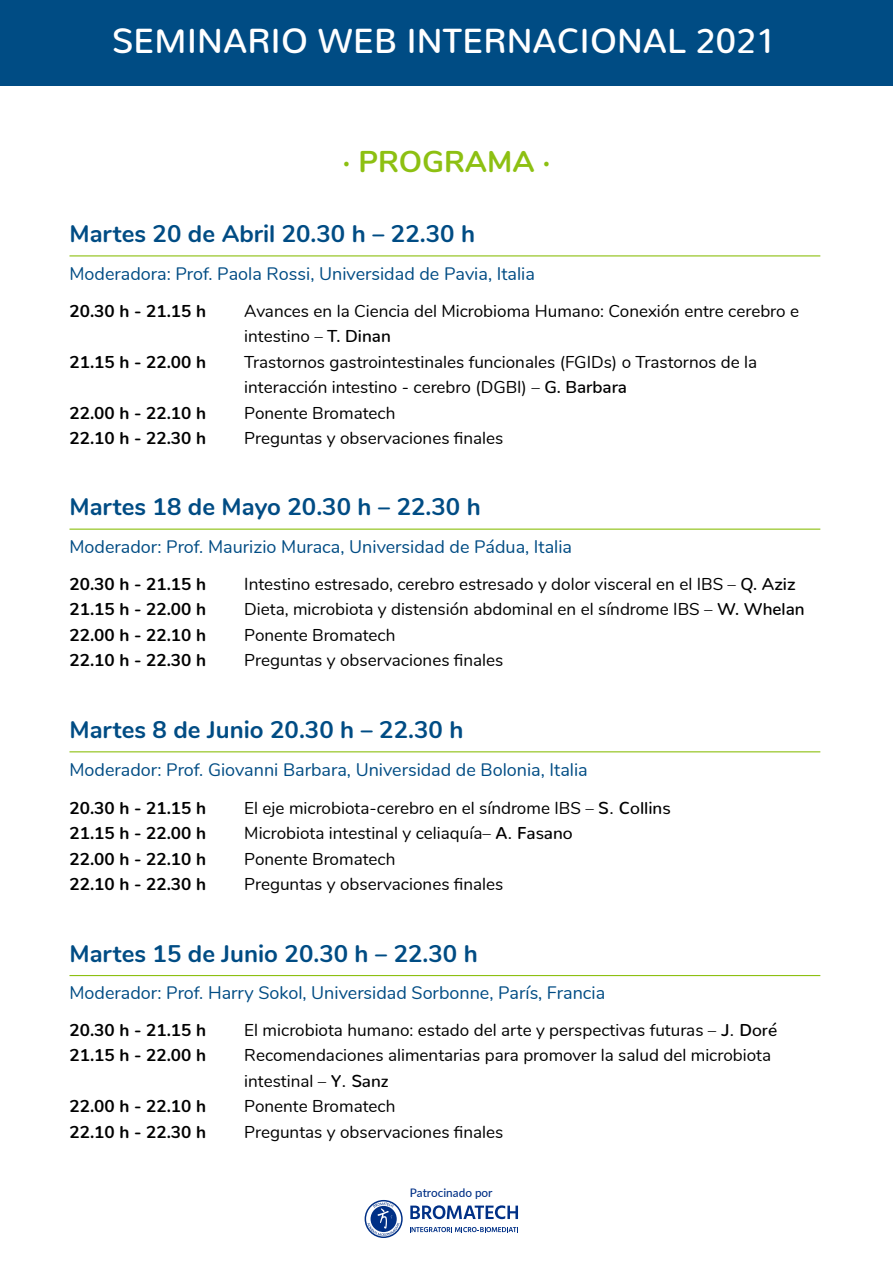
<style>
.page{position:relative;width:893px;height:1263px;background:#fff}
.page>*{position:absolute;margin:0;border:0;box-sizing:border-box;transform-origin:0 0}
.t1{font:500 34.5px "Nunito";color:#fff}
.t2{font:700 30px "Nunito";color:#8dc012}
.t3{font:700 24px "Nunito";color:#004c84}
.t4{font:18px "Nunito";color:#004c84}
.t5{font:17.1px/25.5px "Nunito";color:#000}
.t6{font:700 17.1px/25.5px "Nunito";color:#000}
.t7{font:500 11.7px "Lato";color:#003086}
.s1{font-weight:600}
.s2{font-weight:500}
</style>
<div class="page">
<hr style="left:69px;top:255px;width:751px;height:1px;background:#8dc012">
<hr style="left:69px;top:529px;width:751px;height:1px;background:#8dc012">
<hr style="left:69px;top:751px;width:751px;height:1px;background:#8dc012">
<hr style="left:69px;top:975px;width:751px;height:1px;background:#8dc012">
<div style="left:0;top:0;width:893px;height:85px;background:#004c84"></div>
<svg style="left:367px;top:1202px;width:33px;height:34px"></svg>
<div style="left:365px;top:1200px;width:38px;height:38px;border:2px solid #003086;border-radius:50%"></div>
<svg style="left:410px;top:1205px;width:108px;height:14px"></svg>
<svg style="left:410px;top:1227px;width:108px;height:5px"></svg>
<h1 class="t1" style="left:112px;top:11px;width:666px">SEMINARIO WEB INTERNACIONAL 2021</h1>
<h2 class="t2" style="left:343px;top:139px;width:209px">· PROGRAMA ·</h2>
<h3 class="t3" style="left:69px;top:216px;width:407px">Martes 20 de Abril 20.30 h – 22.30 h</h3>
<p class="t4" style="left:69px;top:260px;width:467px">Moderadora: Prof. Paola Rossi, Universidad de Pavia, Italia</p>
<p class="t6" style="left:69px;top:297px;width:138px">20.30 h - 21.15 h</p>
<p class="t6" style="left:69px;top:348px;width:138px">21.15 h - 22.00 h</p>
<p class="t6" style="left:69px;top:399px;width:138px">22.00 h - 22.10 h<br>22.10 h - 22.30 h</p>
<p class="t5" style="left:244px;top:297px;width:556px">Avances en la Ciencia del Microbioma Humano: Conexión entre cerebro e intestino – <span class="s1">T. Dinan<br></span>Trastornos gastrointestinales funcionales (FGIDs) o Trastornos de la interacción intestino - cerebro (DGBI) – <span class="s1">G. Barbara<br></span>Ponente Bromatech<br>Preguntas y observaciones finales</p>
<h3 class="t3" style="left:69px;top:489px;width:413px">Martes 18 de Mayo 20.30 h – 22.30 h</h3>
<p class="t4" style="left:69px;top:533px;width:504px">Moderador: Prof. Maurizio Muraca, Universidad de Pádua, Italia</p>
<p class="t6" style="left:69px;top:570px;width:138px;text-align:justify">20.30 h - 21.15 h 21.15 h - 22.00 h 22.00 h - 22.10 h 22.10 h - 22.30 h</p>
<p class="t5" style="left:244px;top:570px;width:562px">Intestino estresado, cerebro estresado y dolor visceral en el IBS – <span class="s1">Q. Aziz </span>Dieta, microbiota y distensión abdominal en el síndrome IBS – <span class="s1">W. Whelan </span>Ponente Bromatech<br>Preguntas y observaciones finales</p>
<h3 class="t3" style="left:69px;top:712px;width:395px">Martes 8 de Junio 20.30 h – 22.30 h</h3>
<p class="t4" style="left:69px;top:756px;width:520px">Moderador: Prof. Giovanni Barbara, Universidad de Bolonia, Italia</p>
<p class="t6" style="left:69px;top:794px;width:138px;text-align:justify">20.30 h - 21.15 h 21.15 h - 22.00 h 22.00 h - 22.10 h 22.10 h - 22.30 h</p>
<p class="t5" style="left:244px;top:794px;width:428px">El eje microbiota-cerebro en el síndrome IBS – <span class="s2">S. Collins </span>Microbiota intestinal y celiaquía– <span class="s2">A. Fasano<br></span>Ponente Bromatech<br>Preguntas y observaciones finales</p>
<h3 class="t3" style="left:69px;top:936px;width:410px">Martes 15 de Junio 20.30 h – 22.30 h</h3>
<p class="t4" style="left:69px;top:980px;width:537px">Moderador: Prof. Harry Sokol, Universidad Sorbonne, París, Francia</p>
<p class="t6" style="left:69px;top:1016px;width:138px">20.30 h - 21.15 h<br>21.15 h - 22.00 h</p>
<p class="t6" style="left:69px;top:1093px;width:138px">22.00 h - 22.10 h<br>22.10 h - 22.30 h</p>
<p class="t5" style="left:244px;top:1016px;width:535px">El microbiota humano: estado del arte y perspectivas futuras – <span class="s2">J. Doré </span>Recomendaciones alimentarias para promover la salud del microbiota intestinal – <span class="s2">Y. Sanz<br></span>Ponente Bromatech<br>Preguntas y observaciones finales</p>
<p class="t7" style="left:410px;top:1185px;width:84px">Patrocinado por</p>
</div>
